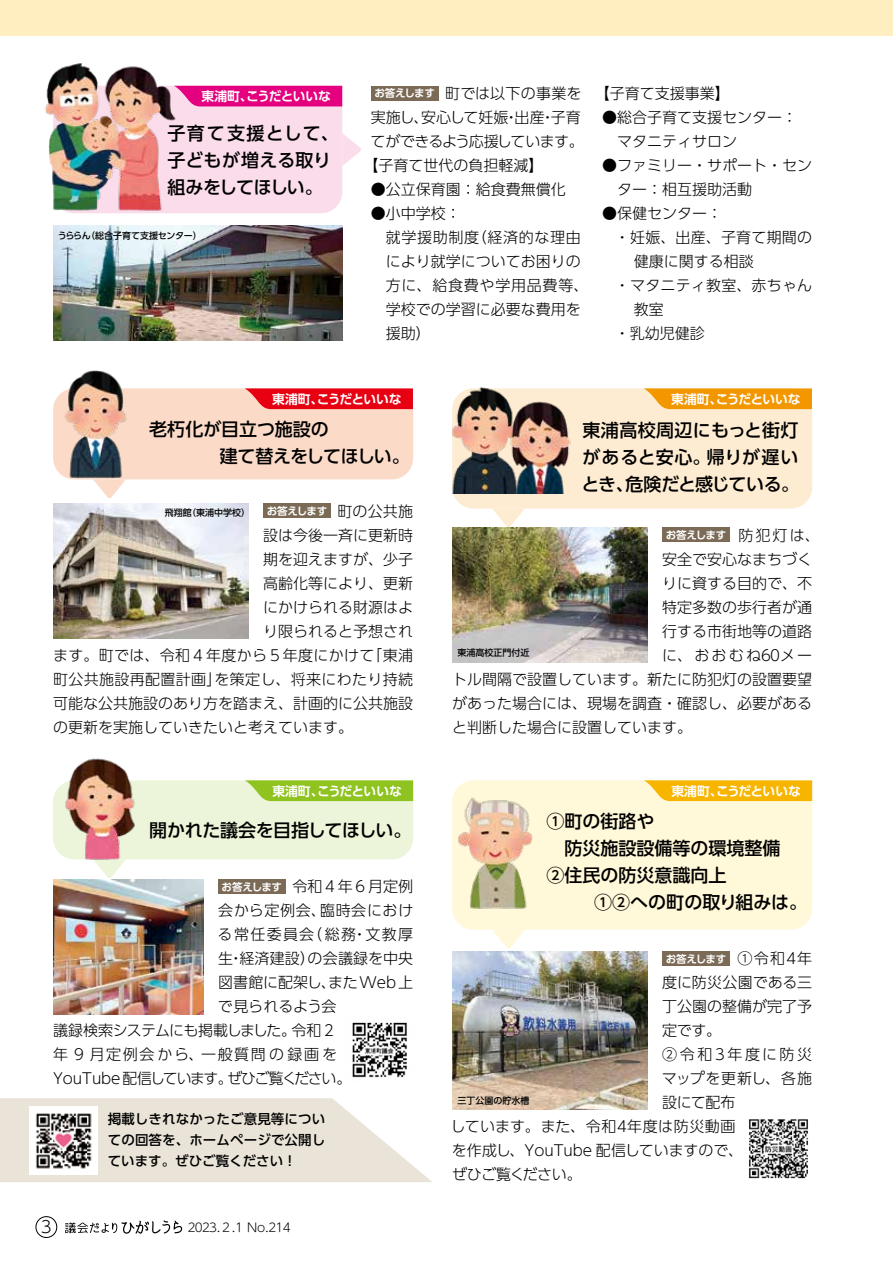
<style>
.page{position:relative;width:893px;height:1263px;background:#fff}
.page>*{position:absolute;margin:0;border:0;box-sizing:border-box;transform-origin:0 0}
.t1{font:500 18px/27px "UD Shin Go Pro";color:#000}
.t2{font:500 18px/27px "UD Shin Go Pro";letter-spacing:.025em;color:#000;text-align:right}
.t3{font:500 18px "UD Shin Go Pro";letter-spacing:-.02em;color:#000}
.t4{font:300 16.5px "UD Shin Go Pro";color:#000}
.t5{font:300 15px/24px "UD Shin Go Pro";color:#000}
.t6{font:300 15px/24px "UD Shin Go Pro";letter-spacing:.025em;color:#000}
.t7{font:300 15px "UD Shin Go Pro";letter-spacing:-.05em;color:#000}
.t8{font:300 15px/24px "UD Shin Go Pro";letter-spacing:.02em;color:#000}
.t9{font:300 15px "UD Shin Go Pro";letter-spacing:.035em;color:#000}
.t10{font:300 15px "UD Shin Go Pro";letter-spacing:.145em;color:#000}
.t11{font:300 15px "UD Shin Go Pro";letter-spacing:.165em;color:#000}
.t12{font:300 15px "UD Shin Go Pro";letter-spacing:-.045em;color:#000}
.t13{font:300 15px "UD Shin Go Pro";letter-spacing:.115em;color:#000}
.t14{font:300 15px "UD Shin Go Pro";letter-spacing:-.095em;color:#000}
.t15{font:500 13.5px/21px "UD Shin Go Pro";letter-spacing:.005em;color:#000;text-align:justify}
.t16{font:700 12.75px "UD Shin Go Pro De";letter-spacing:-.055em;color:#fff}
.t17{font:700 12.75px "UD Shin Go Pro De";letter-spacing:-.03em;color:#fff}
.t18{font:300 12px "UD Shin M Go Pro";letter-spacing:-.06em;color:#000}
.t19{font:700 10.5px "UD Shin Go Pro De";letter-spacing:-.04em;color:#fff}
.t20{font:500 9px "UD Shin Go Pro";color:#000}
</style>
<div class="page">
<div style="left:53px;top:86px;width:289px;height:127px;background:#fadcea;border-radius:21px"></div>
<div style="left:53px;top:388px;width:360px;height:91px;background:#fbdac8;border-radius:21px"></div>
<div style="left:452px;top:388px;width:360px;height:120px;background:#feecd2;border-radius:21px"></div>
<div style="left:452px;top:780px;width:360px;height:149px;background:#fff8d9;border-radius:21px"></div>
<div style="left:53px;top:780px;width:360px;height:79px;background:#ecf4d9;border-radius:21px"></div>
<svg style="left:342px;top:133px;width:19px;height:33px"></svg>
<svg style="left:94px;top:480px;width:31px;height:18px"></svg>
<svg style="left:492px;top:508px;width:33px;height:19px"></svg>
<svg style="left:492px;top:929px;width:33px;height:20px"></svg>
<svg style="left:95px;top:862px;width:29px;height:16px"></svg>
<div style="left:184px;top:86px;width:158px;height:20px;background:#e4007f"></div>
<svg style="left:644px;top:388px;width:168px;height:21px;background:#f39e11"></svg>
<svg style="left:245px;top:388px;width:168px;height:21px;background:#e71221"></svg>
<svg style="left:245px;top:780px;width:168px;height:21px;background:#96c72e"></svg>
<svg style="left:644px;top:780px;width:168px;height:21px;background:#f8ba12"></svg>
<svg style="left:0;top:1098px;width:432px;height:84px;background:#ece7dd"></svg>
<div style="left:263px;top:503px;width:68px;height:15px;background:#7a6a56"></div>
<img style="left:53px;top:503px;width:195px;height:135px">
<div style="left:371px;top:86px;width:67px;height:15px;background:#7a6a56"></div>
<img style="left:53px;top:226px;width:289px;height:115px">
<div style="left:662px;top:951px;width:68px;height:15px;background:#7a6a56"></div>
<img style="left:452px;top:951px;width:195px;height:158px">
<div style="left:662px;top:527px;width:68px;height:15px;background:#7a6a56"></div>
<img style="left:452px;top:527px;width:195px;height:135px">
<div style="left:218px;top:879px;width:68px;height:15px;background:#7a6a56"></div>
<img style="left:53px;top:879px;width:150px;height:135px">
<img style="left:45px;top:63px;width:139px;height:150px">
<img style="left:452px;top:387px;width:92px;height:106px">
<img style="left:490px;top:398px;width:81px;height:95px">
<img style="left:63px;top:758px;width:74px;height:104px">
<img style="left:55px;top:370px;width:82px;height:110px">
<img style="left:458px;top:797px;width:75px;height:112px">
<svg style="left:776px;top:35px;width:117px;height:1px"></svg>
<img style="left:749px;top:1119px;width:59px;height:60px">
<img style="left:30px;top:1106px;width:68px;height:68px">
<img style="left:352px;top:1022px;width:55px;height:56px">
<div style="left:0;top:0;width:893px;height:35px;background:#ffeec0"></div>
<div style="left:36px;top:1216px;width:21px;height:22px;border:1px solid #000;border-radius:50%"></div>
<svg style="left:65px;top:1220px;width:117px;height:14px"></svg>
<p class="t16" style="left:246px;top:86px;width:86px">こうだといいな</p>
<p class="t17" style="left:202px;top:86px;width:53px">東浦町、</p>
<p class="t1" style="left:168px;top:119px;width:173px">子育て支援として、子どもが増える取り組みをしてほしい。</p>
<p class="t20" style="left:86px;top:228px;width:117px">（総合子育て支援センター(</p>
<p class="t20" style="left:58px;top:228px;width:35px">うららん</p>
<p class="t5" style="left:445px;top:81px;width:138px">町では以下の事業を</p>
<p class="t19" style="left:374px;top:85px;width:62px">お答えします</p>
<p class="t5" style="left:371px;top:105px;width:211px">実施し安心して妊娠出産子育</p>
<p class="t5" style="left:504px;top:105px;width:16px">・</p>
<p class="t5" style="left:540px;top:105px;width:16px">・</p>
<p class="t5" style="left:413px;top:105px;width:16px">、</p>
<p class="t7" style="left:371px;top:129px;width:215px">てができるよう応援しています。</p>
<p class="t5" style="left:363px;top:153px;width:181px">【子育て世代の負担軽減【</p>
<p class="t5" style="left:371px;top:177px;width:196px">●公立保育園：給食費無償化</p>
<p class="t5" style="left:371px;top:201px;width:91px">●小中学校：</p>
<p class="t5" style="left:472px;top:225px;width:110px">（経済的な理由</p>
<p class="t5" style="left:386px;top:225px;width:204px">就学援助制度<br>により就学についてお困りの方に、給食費や学用品費等、学校での学習に必要な費用を援助(</p>
<p class="t16" style="left:317px;top:388px;width:86px">こうだといいな</p>
<p class="t17" style="left:272px;top:388px;width:53px">東浦町、</p>
<p class="t5" style="left:595px;top:81px;width:136px">【子育て支援事業【</p>
<p class="t5" style="left:602px;top:105px;width:196px">●総合子育て支援センター：　マタニティサロン</p>
<p class="t5" style="left:617px;top:153px;width:196px;text-indent:-15px">●ファミリー・サポート・センター：相互援助活動</p>
<p class="t5" style="left:602px;top:201px;width:121px">●保健センター：</p>
<p class="t5" style="left:615px;top:225px;width:199px">・妊娠、出産、子育て期間の</p>
<p class="t5" style="left:634px;top:249px;width:121px">健康に関する相談</p>
<p class="t5" style="left:615px;top:273px;width:199px">・マタニティ教室、赤ちゃん</p>
<p class="t5" style="left:634px;top:297px;width:31px">教室</p>
<p class="t5" style="left:615px;top:321px;width:91px">・乳幼児健診</p>
<p class="t16" style="left:716px;top:388px;width:86px">こうだといいな</p>
<p class="t17" style="left:671px;top:388px;width:53px">東浦町、</p>
<p class="t1" style="left:220px;top:415px;width:192px;text-indent:-70px">老朽化が目立つ施設の<br>建て替えをしてほしい。</p>
<p class="t5" style="left:337px;top:498px;width:77px">町の公共施</p>
<p class="t19" style="left:267px;top:502px;width:62px">お答えします</p>
<p class="t5" style="left:263px;top:522px;width:151px;text-align:right">設は今後一斉に更新時期を迎えますが、少子高齢化等により、更新にかけられる財源はより限られると予想され「東浦</p>
<p class="t20" style="left:187px;top:505px;width:64px">（東浦中学校(</p>
<p class="t20" style="left:165px;top:505px;width:28px">飛翔館</p>
<p class="t6" style="left:214px;top:642px;width:200px;text-indent:-161px">ます。町では、令和４年度から５年度にかけて<br>を策定し、将来にわたり持続</p>
<p class="t5" style="left:53px;top:666px;width:361px">町公共施設再配置計画」<br>可能な公共施設のあり方を踏まえ、計画的に公共施設の更新を実施していきたいと考えています。</p>
<p class="t16" style="left:317px;top:780px;width:86px">こうだといいな</p>
<p class="t17" style="left:272px;top:780px;width:53px">東浦町、</p>
<p class="t3" style="left:149px;top:816px;width:264px">開かれた議会を目指してほしい。</p>
<p class="t19" style="left:222px;top:878px;width:62px">お答えします</p>
<p class="t5" style="left:292px;top:874px;width:122px">令和４年６月定例</p>
<p class="t5" style="left:320px;top:898px;width:95px">臨時会におけ</p>
<p class="t5" style="left:218px;top:898px;width:109px">会から定例会、</p>
<p class="t5" style="left:307px;top:922px;width:50px">（総務</p>
<p class="t8" style="left:308px;top:922px;width:107px;text-indent:-90px">る常任委員会<br>の会議録を中央</p>
<p class="t5" style="left:352px;top:922px;width:63px">・文教厚</p>
<p class="t5" style="left:218px;top:946px;width:99px">生経済建設）</p>
<p class="t5" style="left:218px;top:946px;width:196px;text-indent:10px">・<br>図書館に配架しまたWeb上</p>
<p class="t5" style="left:218px;top:970px;width:120px;text-align:right">、<br>で見られるよう会令和２</p>
<p class="t5" style="left:201px;top:1018px;width:137px;text-indent:-148px">議録検索システムにも掲載しました。<br>一般質問の録画を</p>
<p class="t13" style="left:53px;top:1042px;width:152px">年９月定例会から、</p>
<p class="t14" style="left:227px;top:1066px;width:126px">ぜひご覧ください。</p>
<p class="t5" style="left:53px;top:1066px;width:181px">YouTube配信しています。</p>
<p class="t15" style="left:108px;top:1108px;width:219px">掲載しきれなかったご意見等についての回答を、ホームページで公開しています。ぜひご覧ください!</p>
<p class="t4" style="left:41px;top:1214px;width:12px">3</p>
<p class="t18" style="left:188px;top:1217px;width:104px">2023.２.1 No.214</p>
<p class="t2" style="left:582px;top:416px;width:217px">東浦高校周辺にもっと街灯帰りが遅い</p>
<p class="t1" style="left:625px;top:443px;width:175px;text-indent:-43px">があると安心。<br>危険だと感じている。</p>
<p class="t1" style="left:581px;top:470px;width:54px">とき、</p>
<p class="t5" style="left:738px;top:522px;width:83px">防犯灯は、</p>
<p class="t19" style="left:666px;top:526px;width:62px">お答えします</p>
<p class="t5" style="left:662px;top:546px;width:151px">安全で安心なまちづく</p>
<p class="t5" style="left:662px;top:570px;width:151px">りに資する目的で、不</p>
<p class="t5" style="left:662px;top:594px;width:151px">特定多数の歩行者が通</p>
<p class="t5" style="left:662px;top:618px;width:151px">行する市街地等の道路</p>
<p class="t10" style="left:662px;top:643px;width:151px">に、おおむね60メー</p>
<p class="t5" style="left:452px;top:666px;width:361px">トル間隔で設置しています。新たに防犯灯の設置要望</p>
<p class="t5" style="left:452px;top:690px;width:361px">があった場合には、現場を調査・確認し、必要がある</p>
<p class="t5" style="left:452px;top:714px;width:241px">と判断した場合に設置しています。</p>
<p class="t20" style="left:458px;top:646px;width:73px">東浦高校正門付近</p>
<p class="t16" style="left:716px;top:780px;width:86px">こうだといいな</p>
<p class="t17" style="left:671px;top:780px;width:53px">東浦町、</p>
<p class="t1" style="left:546px;top:807px;width:236px">①町の街路や<br>　防災施設設備等の環境整備<br>②住民の防災意識向上</p>
<p class="t1" style="left:594px;top:888px;width:214px">①②への町の取り組みは。</p>
<p class="t5" style="left:738px;top:946px;width:76px">①令和４年</p>
<p class="t19" style="left:666px;top:950px;width:62px">お答えします</p>
<p class="t5" style="left:662px;top:970px;width:151px">度に防災公園である三</p>
<p class="t5" style="left:662px;top:994px;width:151px">丁公園の整備が完了予</p>
<p class="t5" style="left:662px;top:1018px;width:60px">定です。</p>
<p class="t11" style="left:662px;top:1042px;width:151px">②令和３年度に防災</p>
<p class="t9" style="left:662px;top:1066px;width:152px">マップを更新し、各施</p>
<p class="t5" style="left:662px;top:1090px;width:75px">設にて配布</p>
<p class="t6" style="left:450px;top:1114px;width:287px">しています。また、令和４年度は防災動画</p>
<p class="t5" style="left:452px;top:1138px;width:293px">を作成し、YouTube 配信していますので、</p>
<p class="t12" style="left:452px;top:1162px;width:131px">ぜひご覧ください。</p>
<p class="t20" style="left:458px;top:1093px;width:74px">三丁公園の貯水槽</p>
</div>
